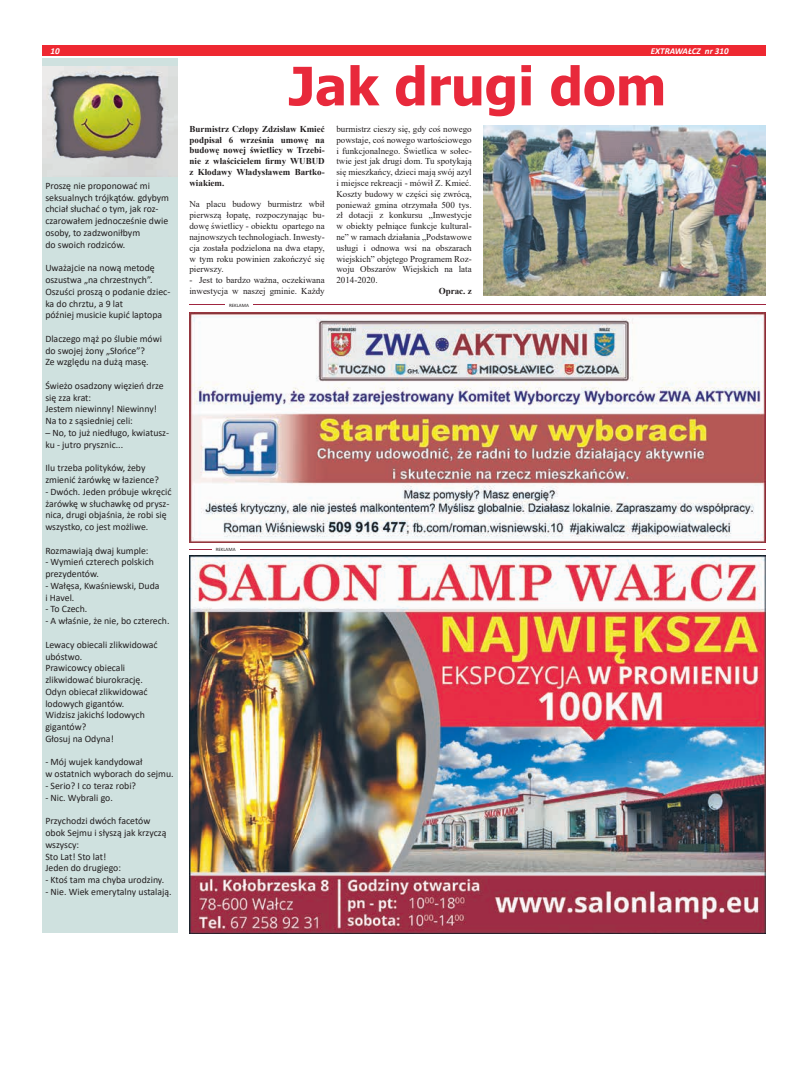
<style>
.page{position:relative;width:794px;height:1092px;background:#fff}
.page>*{position:absolute;margin:0;border:0;box-sizing:border-box;transform-origin:0 0}
.t1{font:700 53px "Tahoma";color:#e8293b}
.t2{font:9.8px/11.8px "Calibri";color:#231f20}
.t3{font:9px/10.8px "Times New Roman";color:#231f20;text-align:justify}
.t4{font:700 9px/10.8px "Times New Roman";color:#231f20;text-align:justify}
.t5{font:italic 700 9px "Calibri";color:#fff}
.t6{font:5px "Calibri";color:#231f20}
</style>
<div class="page">
<div style="left:43px;top:45px;width:722px;height:11px;background:#ee2831"></div>
<div style="left:43px;top:59px;width:135px;height:874px;background:#cfe1df"></div>
<hr style="left:189px;top:549px;width:576px;height:1px;background:#a02540">
<hr style="left:212px;top:547px;width:27px;height:4px;background:#fff">
<hr style="left:189px;top:304px;width:576px;height:1px;background:#a02540">
<hr style="left:225px;top:303px;width:27px;height:4px;background:#fff">
<img style="left:189px;top:555px;width:576px;height:378px">
<img style="left:43px;top:67px;width:135px;height:109px">
<img style="left:189px;top:312px;width:576px;height:230px">
<img style="left:483px;top:126px;width:282px;height:170px">
<p class="t5" style="left:50px;top:44px;width:11px">10</p>
<p class="t5" style="left:651px;top:44px;width:79px">EXTRAWAŁCZ nr 310</p>
<p class="t2" style="left:45px;top:179px;width:125px">Proszę nie proponować mi seksualnych trójkątów. gdybym chciał słuchać o tym, jak roz&shy;czarowałem jednocześnie dwie osoby, to zadzwoniłbym<br>do swoich rodziców.</p>
<p class="t2" style="left:45px;top:262px;width:127px">Uważajcie na nową metodę oszustwa „na chrzestnych”.<br>Oszuści proszą o podanie dziec&shy;ka do chrztu, a 9 lat<br>później musicie kupić laptopa</p>
<p class="t2" style="left:45px;top:332px;width:118px">Dlaczego mąż po ślubie mówi do swojej żony „Słońce”?<br>Ze względu na dużą masę.</p>
<p class="t2" style="left:45px;top:379px;width:120px">Świeżo osadzony więzień drze się zza krat:<br>Jestem niewinny! Niewinny!<br>Na to z sąsiedniej celi:</p>
<p class="t2" style="left:45px;top:426px;width:125px">– No, to już niedługo, kwiatusz&shy;ku - jutro prysznic...</p>
<p class="t2" style="left:45px;top:462px;width:115px">Ilu trzeba polityków, żeby zmienić żarówkę w łazience?</p>
<p class="t2" style="left:45px;top:485px;width:128px">- Dwóch. Jeden próbuje wkręcić żarówkę w słuchawkę od prysz&shy;nica, drugi objaśnia, że robi się wszystko, co jest możliwe.</p>
<p class="t2" style="left:45px;top:544px;width:105px">Rozmawiają dwaj kumple:</p>
<p class="t2" style="left:45px;top:556px;width:110px">- Wymień czterech polskich prezydentów.</p>
<p class="t2" style="left:45px;top:579px;width:116px">- Wałęsa, Kwaśniewski, Duda i Havel.</p>
<p class="t2" style="left:45px;top:603px;width:44px">- To Czech.</p>
<p class="t2" style="left:45px;top:614px;width:126px">- A właśnie, że nie, bo czterech.</p>
<p class="t2" style="left:45px;top:638px;width:114px">Lewacy obiecali zlikwidować ubóstwo.<br>Prawicowcy obiecali zlikwidować biurokrację.<br>Odyn obiecał zlikwidować lodowych gigantów.<br>Widzisz jakichś lodowych gigantów?<br>Głosuj na Odyna!</p>
<p class="t2" style="left:45px;top:756px;width:130px">- Mój wujek kandydował<br>w ostatnich wyborach do sejmu.</p>
<p class="t2" style="left:45px;top:779px;width:92px">- Serio? I co teraz robi?</p>
<p class="t2" style="left:45px;top:791px;width:69px">- Nic. Wybrali go.</p>
<p class="t2" style="left:45px;top:814px;width:123px">Przychodzi dwóch facetów obok Sejmu i słyszą jak krzyczą wszyscy:<br>Sto Lat! Sto lat!<br>Jeden do drugiego:</p>
<p class="t2" style="left:45px;top:873px;width:120px">- Ktoś tam ma chyba urodziny.</p>
<p class="t2" style="left:45px;top:885px;width:128px">- Nie. Wiek emerytalny ustalają.</p>
<h1 class="t1" style="left:289px;top:49px;width:379px">Jak drugi dom</h1>
<p class="t4" style="left:189px;top:123px;width:137px">Burmistrz Człopy Zdzisław Kmieć podpisał 6 września umowę na budowę nowej świetlicy w Trzebi&shy;nie z właścicielem firmy WUBUD z Kłodawy Władysławem Bartko&shy;wiakiem.</p>
<p class="t3" style="left:189px;top:199px;width:137px">Na placu budowy burmistrz wbił pierwszą łopatę, rozpoczynając bu&shy;dowę świetlicy - obiektu opartego na najnowszych technologiach. Inwesty&shy;cja została podzielona na dwa etapy, w tym roku powinien zakończyć się pierwszy.</p>
<p class="t3" style="left:189px;top:274px;width:137px">- Jest to bardzo ważna, oczekiwana inwestycja w naszej gminie. Każdy</p>
<p class="t3" style="left:336px;top:123px;width:137px">burmistrz cieszy się, gdy coś nowego powstaje, coś nowego wartościowego i funkcjonalnego. Świetlica w sołec&shy;twie jest jak drugi dom. Tu spotykają się mieszkańcy, dzieci mają swój azyl i miejsce rekreacji - mówił Z. Kmieć.<br>Koszty budowy w części się zwrócą, ponieważ gmina otrzymała 500 tys. zł dotacji z konkursu „Inwestycje w obiekty pełniące funkcje kultural&shy;ne” w ramach działania „Podstawowe usługi i odnowa wsi na obszarach wiejskich” objętego Programem Roz&shy;woju Obszarów Wiejskich na lata 2014-2020.</p>
<p class="t4" style="left:439px;top:285px;width:34px">Oprac. z</p>
<p class="t6" style="left:229px;top:301px;width:21px">REKLAMA</p>
<p class="t6" style="left:216px;top:545px;width:21px">REKLAMA</p>
</div>
